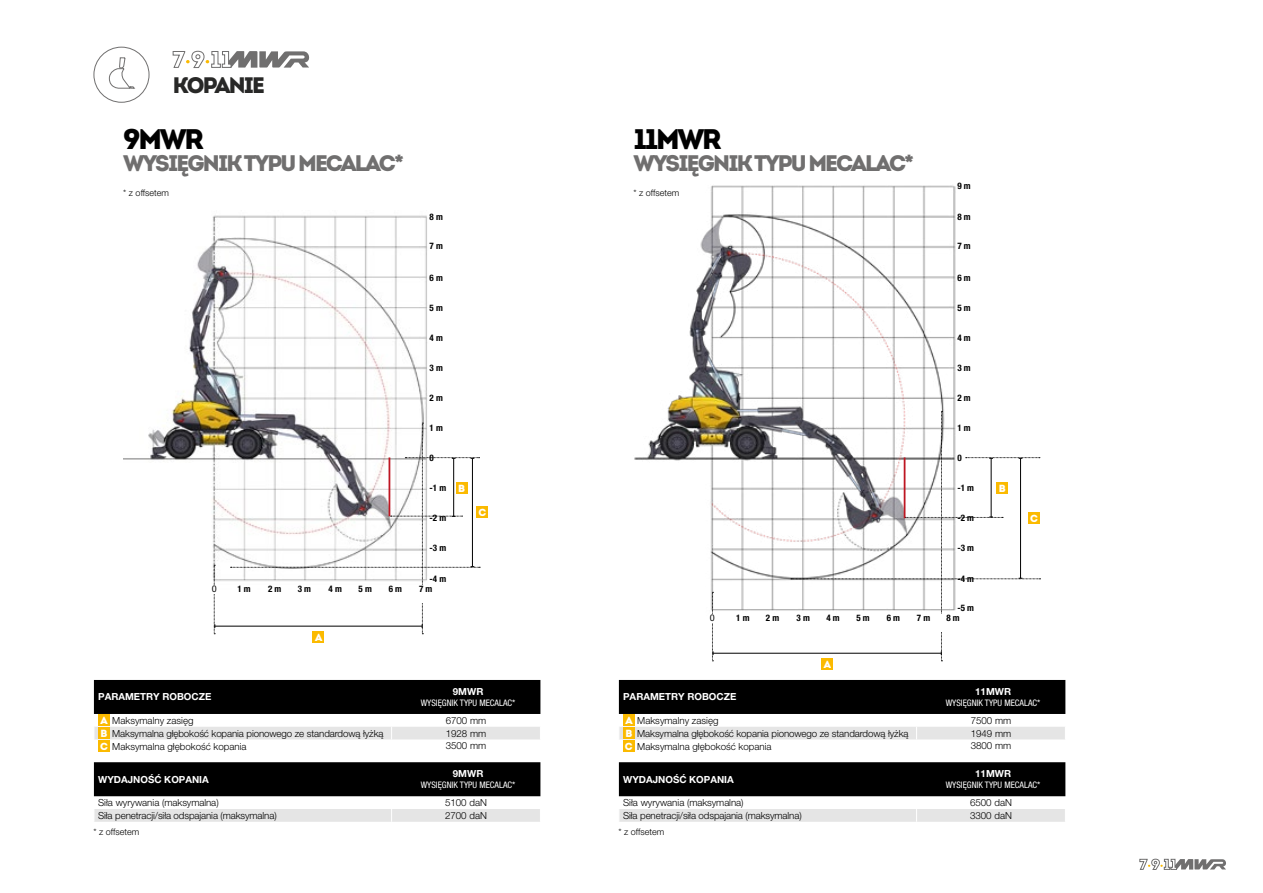
<style>
.page{position:relative;width:1263px;height:893px;background:#fff}
.page>*{position:absolute;margin:0;border:0;box-sizing:border-box;transform-origin:0 0}
.t1{font:900 28.35px "Intro";letter-spacing:-.08em;color:#000}
.t2{font:900 22.5px "Intro";letter-spacing:-.08em;color:#706f6f}
.t3{font:900 22.35px "Intro";letter-spacing:-.08em;color:#282827}
.t4{font:900 10.35px "Intro";color:#fff}
.t5{font:300 9.75px "Helvetica Neue LT Pro";letter-spacing:-.01em;color:#000}
.t6{font:700 9.75px "Helvetica Neue LT Pro";color:#fff}
.t7{font:700 condensed 9px "Helvetica Neue LT Pro";color:#000}
.t8{font:condensed 9px "Helvetica Neue LT Pro";color:#fff}
.t9{font:300 9px "Helvetica Neue LT Pro";color:#000}
.t10{font:condensed 9px "Helvetica Neue LT Pro";color:#000}
.s1{font-family:"Intro";font-weight:900;font-size:10.35px;color:#fff}
</style>
<div class="page">
<div style="left:94px;top:47px;width:55px;height:56px;background:#fff;border:1px solid #706f6f;border-radius:50%"></div>
<svg style="left:109px;top:57px;width:26px;height:32px"></svg>
<div style="left:94px;top:680px;width:446px;height:34px;background:#000"></div>
<div style="left:94px;top:727px;width:446px;height:12px;background:#e5e5e5"></div>
<div style="left:98px;top:714px;width:12px;height:12px;background:#fbba00"></div>
<div style="left:98px;top:727px;width:12px;height:12px;background:#fbba00"></div>
<div style="left:98px;top:740px;width:12px;height:11px;background:#fbba00"></div>
<div style="left:619px;top:680px;width:446px;height:34px;background:#000"></div>
<div style="left:619px;top:727px;width:446px;height:12px;background:#e5e5e5"></div>
<div style="left:623px;top:714px;width:12px;height:12px;background:#fbba00"></div>
<div style="left:623px;top:727px;width:12px;height:12px;background:#fbba00"></div>
<div style="left:623px;top:740px;width:12px;height:11px;background:#fbba00"></div>
<div style="left:94px;top:762px;width:446px;height:34px;background:#000"></div>
<div style="left:94px;top:809px;width:446px;height:13px;background:#e5e5e5"></div>
<div style="left:619px;top:762px;width:446px;height:34px;background:#000"></div>
<div style="left:619px;top:809px;width:446px;height:13px;background:#e5e5e5"></div>
<svg style="left:173px;top:51px;width:137px;height:17px"></svg>
<img style="left:123px;top:215px;width:305px;height:380px">
<hr style="left:215px;top:626px;width:207px;height:1px;background:#000">
<svg style="left:214px;top:565px;width:1px;height:69px"></svg>
<svg style="left:231px;top:423px;width:249px;height:211px"></svg>
<div style="left:313px;top:631px;width:11px;height:11px;background:#fbba00"></div>
<div style="left:456px;top:482px;width:11px;height:12px;background:#fbba00"></div>
<div style="left:477px;top:507px;width:11px;height:11px;background:#fbba00"></div>
<hr style="left:388px;top:457px;width:2px;height:59px;background:#be1622">
<div style="left:232px;top:585px;width:24px;height:19px;background:#fff"></div>
<div style="left:261px;top:585px;width:27px;height:19px;background:#fff"></div>
<div style="left:292px;top:585px;width:24px;height:19px;background:#fff"></div>
<div style="left:323px;top:585px;width:24px;height:19px;background:#fff"></div>
<div style="left:352px;top:585px;width:27px;height:19px;background:#fff"></div>
<div style="left:383px;top:585px;width:25px;height:18px;background:#fff"></div>
<div style="left:412px;top:585px;width:28px;height:18px;background:#fff"></div>
<div style="left:212px;top:585px;width:6px;height:9px;background:#fff"></div>
<div style="left:430px;top:545px;width:37px;height:15px;background:#fff"></div>
<img style="left:634px;top:185px;width:322px;height:426px">
<hr style="left:713px;top:653px;width:228px;height:1px;background:#000">
<svg style="left:712px;top:592px;width:2px;height:70px"></svg>
<svg style="left:791px;top:411px;width:249px;height:251px"></svg>
<div style="left:821px;top:658px;width:12px;height:11px;background:#fbba00"></div>
<div style="left:996px;top:482px;width:12px;height:12px;background:#fbba00"></div>
<div style="left:1028px;top:512px;width:12px;height:12px;background:#fbba00"></div>
<hr style="left:904px;top:457px;width:1px;height:61px;background:#be1622">
<div style="left:939px;top:614px;width:28px;height:18px;background:#fff"></div>
<div style="left:791px;top:614px;width:24px;height:19px;background:#fff"></div>
<div style="left:821px;top:614px;width:24px;height:19px;background:#fff"></div>
<div style="left:850px;top:614px;width:26px;height:19px;background:#fff"></div>
<div style="left:881px;top:614px;width:25px;height:18px;background:#fff"></div>
<div style="left:909px;top:614px;width:29px;height:18px;background:#fff"></div>
<div style="left:710px;top:614px;width:6px;height:9px;background:#fff"></div>
<div style="left:957px;top:545px;width:38px;height:15px;background:#fff"></div>
<svg style="left:1139px;top:859px;width:87px;height:11px"></svg>
<h3 class="t3" style="left:173px;top:71px;width:94px">KOPANIE</h3>
<h1 class="t1" style="left:123px;top:120px;width:82px">9MWR</h1>
<h2 class="t2" style="left:123px;top:148px;width:282px">WYSIĘGNIK TYPU MECALAC*</h2>
<h1 class="t1" style="left:634px;top:120px;width:90px">11MWR</h1>
<h2 class="t2" style="left:634px;top:148px;width:282px">WYSIĘGNIK TYPU MECALAC*</h2>
<p class="t9" style="left:123px;top:187px;width:47px">* z offsetem</p>
<p class="t9" style="left:634px;top:187px;width:47px">* z offsetem</p>
<p class="t7" style="left:430px;top:211px;width:15px">8 m</p>
<p class="t7" style="left:430px;top:241px;width:15px">7 m</p>
<p class="t7" style="left:430px;top:272px;width:15px">6 m</p>
<p class="t7" style="left:430px;top:302px;width:15px">5 m</p>
<p class="t7" style="left:430px;top:332px;width:15px">4 m</p>
<p class="t7" style="left:430px;top:362px;width:15px">3 m</p>
<p class="t7" style="left:430px;top:392px;width:15px">2 m</p>
<p class="t7" style="left:430px;top:422px;width:15px">1 m</p>
<p class="t7" style="left:430px;top:452px;width:6px">0</p>
<p class="t7" style="left:430px;top:482px;width:18px">-1 m</p>
<p class="t7" style="left:430px;top:513px;width:18px">-2 m</p>
<p class="t7" style="left:430px;top:543px;width:18px">-3 m</p>
<p class="t7" style="left:430px;top:573px;width:18px">-4 m</p>
<p class="t10" style="left:212px;top:583px;width:7px">O</p>
<p class="t7" style="left:237px;top:583px;width:15px">1 m</p>
<p class="t7" style="left:268px;top:583px;width:15px">2 m</p>
<p class="t7" style="left:298px;top:583px;width:15px">3 m</p>
<p class="t7" style="left:328px;top:583px;width:15px">4 m</p>
<p class="t7" style="left:359px;top:583px;width:15px">5 m</p>
<p class="t7" style="left:389px;top:583px;width:15px">6 m</p>
<p class="t7" style="left:419px;top:583px;width:15px">7 m</p>
<p class="t4" style="left:458px;top:482px;width:8px">B</p>
<p class="t4" style="left:479px;top:506px;width:9px">C</p>
<p class="t7" style="left:957px;top:180px;width:15px">9 m</p>
<p class="t7" style="left:957px;top:211px;width:15px">8 m</p>
<p class="t7" style="left:957px;top:241px;width:15px">7 m</p>
<p class="t7" style="left:957px;top:272px;width:15px">6 m</p>
<p class="t7" style="left:957px;top:302px;width:15px">5 m</p>
<p class="t7" style="left:957px;top:332px;width:15px">4 m</p>
<p class="t7" style="left:957px;top:362px;width:15px">3 m</p>
<p class="t7" style="left:957px;top:392px;width:15px">2 m</p>
<p class="t7" style="left:957px;top:422px;width:15px">1 m</p>
<p class="t7" style="left:957px;top:452px;width:6px">0</p>
<p class="t7" style="left:957px;top:482px;width:18px">-1 m</p>
<p class="t7" style="left:957px;top:513px;width:18px">-2 m</p>
<p class="t7" style="left:957px;top:543px;width:18px">-3 m</p>
<p class="t7" style="left:957px;top:573px;width:18px">-4 m</p>
<p class="t7" style="left:957px;top:602px;width:18px">-5 m</p>
<p class="t4" style="left:315px;top:630px;width:9px">A</p>
<p class="t10" style="left:710px;top:612px;width:7px">O</p>
<p class="t7" style="left:736px;top:612px;width:15px">1 m</p>
<p class="t7" style="left:766px;top:612px;width:15px">2 m</p>
<p class="t7" style="left:797px;top:612px;width:15px">3 m</p>
<p class="t7" style="left:826px;top:612px;width:15px">4 m</p>
<p class="t7" style="left:856px;top:612px;width:15px">5 m</p>
<p class="t7" style="left:887px;top:612px;width:15px">6 m</p>
<p class="t7" style="left:917px;top:612px;width:15px">7 m</p>
<p class="t7" style="left:946px;top:612px;width:15px">8 m</p>
<p class="t4" style="left:824px;top:657px;width:9px">A</p>
<p class="t4" style="left:999px;top:481px;width:8px">B</p>
<p class="t4" style="left:1030px;top:512px;width:9px">C</p>
<p class="t6" style="left:98px;top:691px;width:115px">PARAMETRY ROBOCZE</p>
<p class="t6" style="left:453px;top:686px;width:32px">9MWR</p>
<p class="t8" style="left:421px;top:697px;width:96px">WYSIĘGNIK TYPU MECALAC*</p>
<p class="t6" style="left:623px;top:691px;width:115px">PARAMETRY ROBOCZE</p>
<p class="t6" style="left:975px;top:686px;width:37px">11MWR</p>
<p class="t8" style="left:946px;top:697px;width:96px">WYSIĘGNIK TYPU MECALAC*</p>
<p class="t5" style="left:100px;top:715px;width:95px"><span class="s1">A</span> Maksymalny zasięg</p>
<p class="t5" style="left:446px;top:714px;width:42px">6700 mm</p>
<p class="t5" style="left:100px;top:727px;width:285px"><span class="s1">B</span> Maksymalna głębokość kopania pionowego ze standardową łyżką</p>
<p class="t5" style="left:446px;top:727px;width:42px">1928 mm</p>
<p class="t5" style="left:100px;top:740px;width:148px"><span class="s1">C</span> Maksymalna głębokość kopania</p>
<p class="t5" style="left:446px;top:740px;width:42px">3500 mm</p>
<p class="t5" style="left:625px;top:715px;width:95px"><span class="s1">A</span> Maksymalny zasięg</p>
<p class="t5" style="left:971px;top:714px;width:42px">7500 mm</p>
<p class="t5" style="left:625px;top:727px;width:285px"><span class="s1">B</span> Maksymalna głębokość kopania pionowego ze standardową łyżką</p>
<p class="t5" style="left:971px;top:727px;width:42px">1949 mm</p>
<p class="t5" style="left:625px;top:740px;width:148px"><span class="s1">C</span> Maksymalna głębokość kopania</p>
<p class="t5" style="left:971px;top:740px;width:42px">3800 mm</p>
<p class="t6" style="left:98px;top:773px;width:112px">WYDAJNOŚĆ KOPANIA</p>
<p class="t6" style="left:453px;top:768px;width:32px">9MWR</p>
<p class="t8" style="left:421px;top:780px;width:96px">WYSIĘGNIK TYPU MECALAC*</p>
<p class="t5" style="left:98px;top:797px;width:122px">Siła wyrywania (maksymalna)</p>
<p class="t5" style="left:445px;top:797px;width:43px">5100 daN</p>
<p class="t5" style="left:98px;top:809px;width:180px">Siła penetracji/siła odspajania (maksymalna)</p>
<p class="t5" style="left:445px;top:809px;width:43px">2700 daN</p>
<p class="t9" style="left:94px;top:826px;width:47px">* z offsetem</p>
<p class="t6" style="left:623px;top:773px;width:112px">WYDAJNOŚĆ KOPANIA</p>
<p class="t6" style="left:975px;top:768px;width:37px">11MWR</p>
<p class="t8" style="left:946px;top:780px;width:96px">WYSIĘGNIK TYPU MECALAC*</p>
<p class="t5" style="left:623px;top:797px;width:122px">Siła wyrywania (maksymalna)</p>
<p class="t5" style="left:970px;top:797px;width:43px">6500 daN</p>
<p class="t5" style="left:623px;top:809px;width:180px">Siła penetracji/siła odspajania (maksymalna)</p>
<p class="t5" style="left:970px;top:809px;width:43px">3300 daN</p>
<p class="t9" style="left:618px;top:826px;width:47px">* z offsetem</p>
</div>
